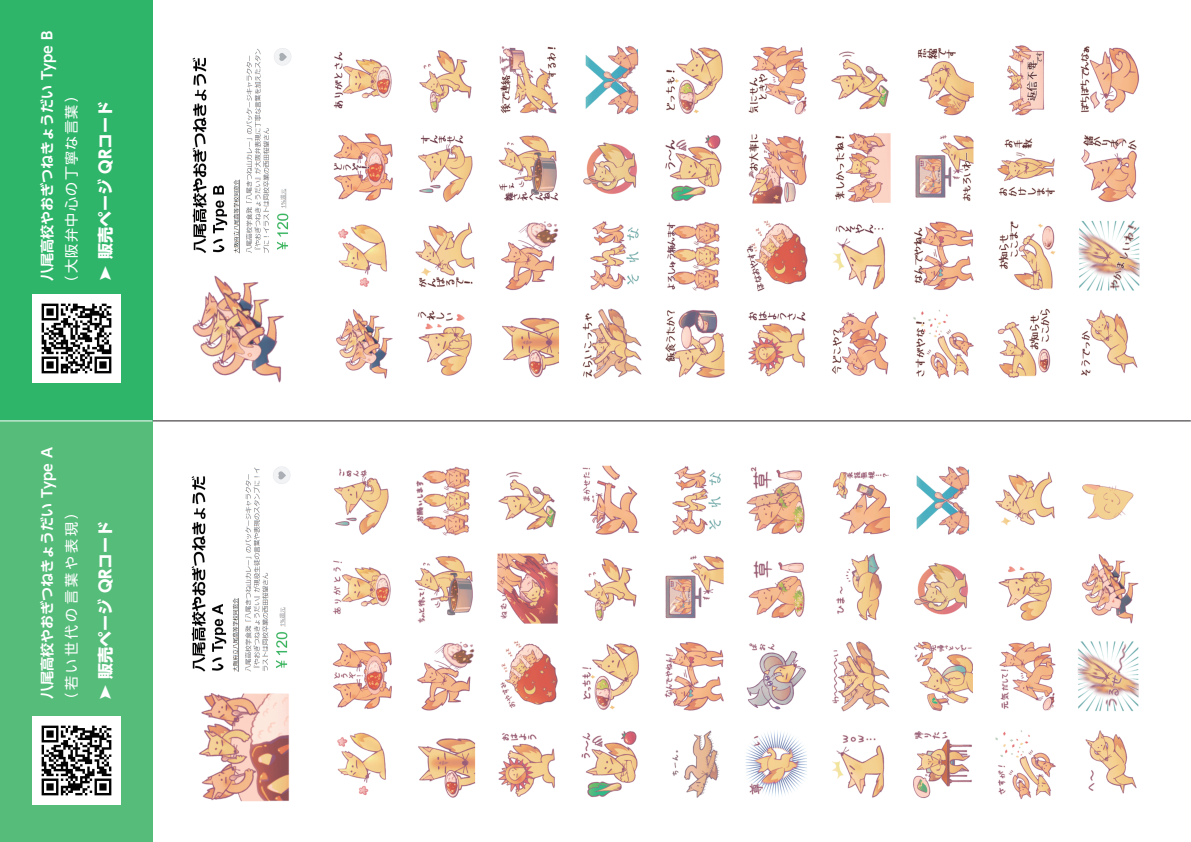
<style>
.page{position:relative;width:1191px;height:842px;background:#fff}
.page>*{position:absolute;margin:0;border:0;box-sizing:border-box;transform-origin:0 0}
.t1{font:700 16px "UD Shin Go Pro";color:#fff}
.t2{font:700 14px "UD Shin Go Pro De";color:#fff}
.t3{font:14px "UD Shin Go Pro";letter-spacing:.1em;color:#fff}
.t4{font:14px "UD Shin Go Pro";letter-spacing:.22em;color:#fff}
.s1{font-family:"Meiryo UI"}
</style>
<div class="page">
<hr style="left:0;top:421px;width:1190px;height:1px;background:#231f20">
<img style="left:192px;top:48px;width:100px;height:335px">
<img style="left:191px;top:466px;width:100px;height:336px">
<img style="left:333px;top:45px;width:807px;height:334px">
<img style="left:332px;top:465px;width:807px;height:335px">
<div style="left:0;top:0;width:152px;height:421px;background:#2fb569"></div>
<div style="left:0;top:421px;width:152px;height:421px;background:#55bc7a"></div>
<img style="left:32px;top:717px;width:88px;height:88px">
<img style="left:32px;top:294px;width:88px;height:88px">
<hr style="left:0;top:421px;width:152px;height:1px;background:#fff">
<p class="t2" style="left:36px;top:281px;width:252px;rotate:-90deg">八尾高校やおぎつねきょうだい Type B</p>
<p class="t3" style="left:60px;top:290px;width:204px;rotate:-90deg">（大阪弁中心の丁寧な言葉）</p>
<p class="t1" style="left:92px;top:280px;width:181px;rotate:-90deg"><span class="s1">➤</span> 販売ページ QRコード</p>
<p class="t2" style="left:36px;top:699px;width:254px;rotate:-90deg">八尾高校やおぎつねきょうだい Type A</p>
<p class="t4" style="left:60px;top:707px;width:204px;rotate:-90deg">（若い世代の言葉や表現）</p>
<p class="t1" style="left:92px;top:700px;width:181px;rotate:-90deg"><span class="s1">➤</span> 販売ページ QRコード</p>
</div>
